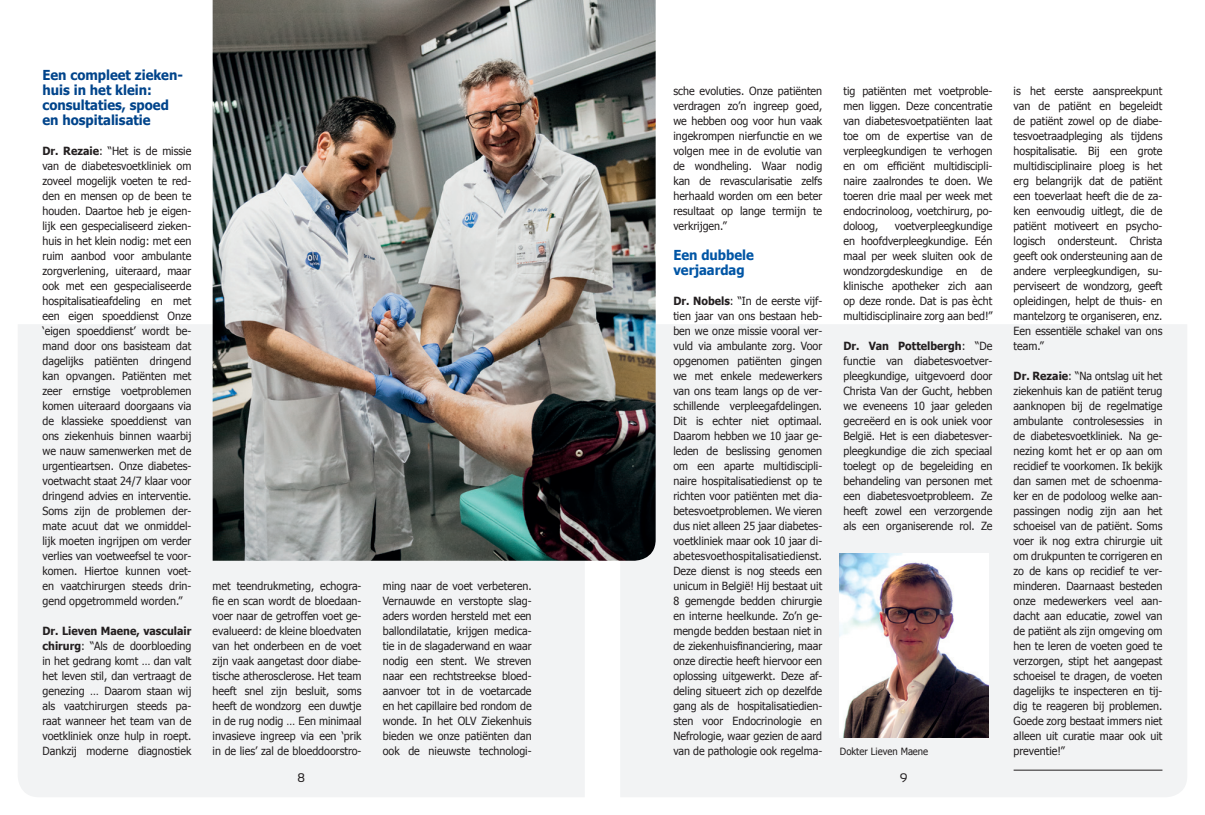
<style>
.page{position:relative;width:1205px;height:815px;background:#fff}
.page>*{position:absolute;margin:0;border:0;box-sizing:border-box;transform-origin:0 0}
.t1{font:700 13.75px/15px "Tahoma";color:#01448b;scale:.95 1}
.t2{font:700 13.75px/15px "Tahoma";color:#0155a5;scale:.95 1}
.t3{font:12.5px "Sansation";color:#231f20}
.t4{font:11.25px/15px "Tahoma";color:#231f20;text-align:justify;scale:.95 1}
.t5{font:10px "Tahoma";color:#231f20;scale:.95 1}
.s1{font-weight:700}
</style>
<div class="page">
<div style="left:620px;top:324px;width:567px;height:473px;background:#f2f3f4"></div>
<div style="left:18px;top:324px;width:567px;height:473px;background:#f2f3f4"></div>
<img style="left:840px;top:553px;width:149px;height:184px">
<img style="left:213px;top:0;width:443px;height:561px">
<hr style="left:1013px;top:770px;width:149px;height:1px;background:#231f20">
<p class="t1" style="left:43px;top:67px;width:149px">Een compleet zieken&shy;huis in het klein: consultaties, spoed en hospitalisatie</p>
<p class="t4" style="left:43px;top:143px;width:158px"><span class="s1">Dr. Rezaie</span>: “Het is de missie van de diabetesvoetkliniek om zoveel mogelijk voeten te red&shy;den en mensen op de been te houden. Daartoe heb je eigen&shy;lijk een gespecialiseerd zieken&shy;huis in het klein nodig: met een ruim aanbod voor ambulante zorgverlening, uiteraard, maar ook met een gespecialiseerde hospitalisatieafdeling en met een eigen spoeddienst Onze ‘eigen spoeddienst’ wordt be&shy;mand door ons basisteam dat dagelijks patiënten dringend kan opvangen. Patiënten met zeer ernstige voetproblemen komen uiteraard doorgaans via de klassieke spoeddienst van ons ziekenhuis binnen waarbij we nauw samenwerken met de urgentieartsen. Onze diabetes&shy;voetwacht staat 24/7 klaar voor dringend advies en interventie.<br>Soms zijn de problemen der&shy;mate acuut dat we onmiddel&shy;lijk moeten ingrijpen om verder verlies van voetweefsel te voor&shy;komen. Hiertoe kunnen voet&shy;en vaatchirurgen steeds drin&shy;gend opgetrommeld worden.”</p>
<p class="t4" style="left:43px;top:623px;width:158px"><span class="s1">Dr. Lieven Maene, vasculair chirurg</span>: “Als de doorbloeding in het gedrang komt … dan valt het leven stil, dan vertraagt de genezing … Daarom staan wij als vaatchirurgen steeds pa&shy;raat wanneer het team van de voetkliniek onze hulp in roept.<br>Dankzij moderne diagnostiek</p>
<p class="t4" style="left:213px;top:578px;width:158px">met teendrukmeting, echogra&shy;fie en scan wordt de bloedaan&shy;voer naar de getroffen voet ge&shy;ëvalueerd: de kleine bloedvaten van het onderbeen en de voet zijn vaak aangetast door diabe&shy;tische atherosclerose. Het team heeft snel zijn besluit, soms heeft de wondzorg een duwtje in de rug nodig … Een minimaal invasieve ingreep via een ‘prik in de lies’ zal de bloeddoorstro-</p>
<p class="t4" style="left:383px;top:578px;width:158px">ming naar de voet verbeteren.<br>Vernauwde en verstopte slag&shy;aders worden hersteld met een ballondilatatie, krijgen medica&shy;tie in de slagaderwand en waar nodig een stent. We streven naar een rechtstreekse bloed&shy;aanvoer tot in de voetarcade en het capillaire bed rondom de wonde. In het OLV Ziekenhuis bieden we onze patiënten dan ook de nieuwste technologi-</p>
<p class="t4" style="left:673px;top:83px;width:158px">sche evoluties. Onze patiënten verdragen zo’n ingreep goed, we hebben oog voor hun vaak ingekrompen nierfunctie en we volgen mee in de evolutie van de wondheling. Waar nodig kan de revascularisatie zelfs herhaald worden om een beter resultaat op lange termijn te verkrijgen.”</p>
<p class="t2" style="left:673px;top:247px;width:86px">Een dubbele verjaardag</p>
<p class="t4" style="left:673px;top:293px;width:158px"><span class="s1">Dr. Nobels</span>: “In de eerste vijf&shy;tien jaar van ons bestaan heb&shy;ben we onze missie vooral ver&shy;vuld via ambulante zorg. Voor opgenomen patiënten gingen we met enkele medewerkers van ons team langs op de ver&shy;schillende verpleegafdelingen.<br>Dit is echter niet optimaal.<br>Daarom hebben we 10 jaar ge&shy;leden de beslissing genomen om een aparte multidiscipli&shy;naire hospitalisatiedienst op te richten voor patiënten met dia&shy;betesvoetproblemen. We vieren dus niet alleen 25 jaar diabetes&shy;voetkliniek maar ook 10 jaar di&shy;abetesvoethospitalisatiedienst.<br>Deze dienst is nog steeds een unicum in België! Hij bestaat uit 8 gemengde bedden chirurgie en interne heelkunde. Zo’n ge&shy;mengde bedden bestaan niet in de ziekenhuisfinanciering, maar onze directie heeft hiervoor een oplossing uitgewerkt. Deze af&shy;deling situeert zich op dezelfde gang als de hospitalisatiedien&shy;sten voor Endocrinologie en Nefrologie, waar gezien de aard van de pathologie ook regelma-</p>
<p class="t4" style="left:843px;top:83px;width:158px">tig patiënten met voetproble&shy;men liggen. Deze concentratie van diabetesvoetpatiënten laat toe om de expertise van de verpleegkundigen te verhogen en om efficiënt multidiscipli&shy;naire zaalrondes te doen. We toeren drie maal per week met endocrinoloog, voetchirurg, po&shy;doloog,</p>
<p class="t4" style="left:843px;top:218px;width:158px;text-indent:51px">voetverpleegkundige en hoofdverpleegkundige. Eén maal per week sluiten ook de wondzorgdeskundige en de klinische apotheker zich aan op deze ronde. Dat is pas ècht multidisciplinaire zorg aan bed!”</p>
<p class="t4" style="left:843px;top:338px;width:158px"><span class="s1">Dr. Van Pottelbergh</span>: “De functie van diabetesvoetver&shy;pleegkundige, uitgevoerd door Christa Van der Gucht, hebben we eveneens 10 jaar geleden gecreëerd en is ook uniek voor België. Het is een diabetesver&shy;pleegkundige die zich speciaal toelegt op de begeleiding en behandeling van personen met een diabetesvoetprobleem. Ze heeft zowel een verzorgende als een organiserende rol. Ze</p>
<p class="t5" style="left:840px;top:745px;width:94px">Dokter Lieven Maene</p>
<p class="t3" style="left:297px;top:770px;width:9px">8</p>
<p class="t3" style="left:900px;top:770px;width:9px">9</p>
<p class="t4" style="left:1013px;top:83px;width:158px">is het eerste aanspreekpunt van de patiënt en begeleidt de patiënt zowel op de diabe&shy;tesvoetraadpleging als tijdens hospitalisatie. Bij een grote multidisciplinaire ploeg is het erg belangrijk dat de patiënt een toeverlaat heeft die de za&shy;ken eenvoudig uitlegt, die de patiënt motiveert en psycho&shy;logisch ondersteunt. Christa geeft ook ondersteuning aan de andere verpleegkundigen, su&shy;perviseert de wondzorg, geeft opleidingen, helpt de thuis- en mantelzorg te organiseren, enz.<br>Een essentiële schakel van ons team.”</p>
<p class="t4" style="left:1013px;top:368px;width:158px"><span class="s1">Dr. Rezaie</span>: “Na ontslag uit het ziekenhuis kan de patiënt terug aanknopen bij de regelmatige ambulante controlesessies in de diabetesvoetkliniek. Na ge&shy;nezing komt het er op aan om recidief te voorkomen. Ik bekijk dan samen met de schoenma&shy;ker en de podoloog welke aan&shy;passingen nodig zijn aan het schoeisel van de patiënt. Soms voer ik nog extra chirurgie uit om drukpunten te corrigeren en zo de kans op recidief te ver&shy;minderen. Daarnaast besteden onze medewerkers veel aan&shy;dacht aan educatie, zowel van de patiënt als zijn omgeving om hen te leren de voeten goed te verzorgen, stipt het aangepast schoeisel te dragen, de voeten dagelijks te inspecteren en tij&shy;dig te reageren bij problemen.<br>Goede zorg bestaat immers niet alleen uit curatie maar ook uit preventie!”</p>
</div>
